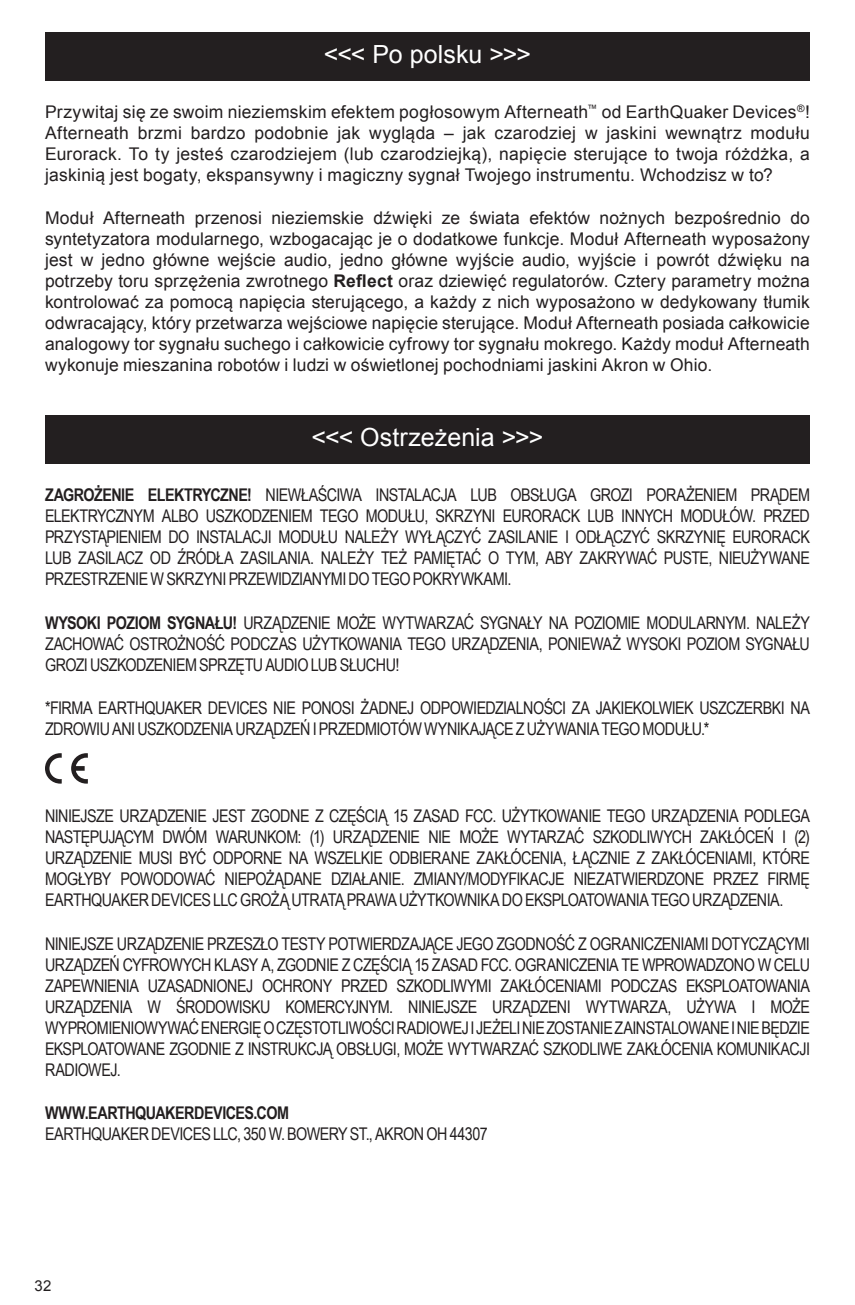
<style>
.page{position:relative;width:855px;height:1305px;background:#fff}
.page>*{position:absolute;margin:0;border:0;box-sizing:border-box;transform-origin:0 0}
.t1{font:25px "Arial";color:#fff}
.t2{font:17.5px/21px "Arial Narrow";letter-spacing:-.03em;color:#231f20;text-align:justify}
.t3{font:17.5px/21px "Arial";letter-spacing:.01em;color:#231f20;text-align:justify}
.t4{font:700 17.5px "Arial Narrow";letter-spacing:-.025em;color:#231f20}
.t5{font:15px "Arial";color:#231f20}
.s1{font-weight:700}
</style>
<div class="page">
<div style="left:45px;top:32px;width:765px;height:49px;background:#231f20"></div>
<div style="left:45px;top:416px;width:765px;height:48px;background:#231f20"></div>
<svg style="left:45px;top:753px;width:17px;height:31px"></svg>
<svg style="left:71px;top:753px;width:17px;height:31px"></svg>
<h1 class="t1" style="left:324px;top:45px;width:209px">&lt;&lt;&lt; Po polsku &gt;&gt;&gt;</h1>
<p class="t3" style="left:45px;top:101px;width:767px">Przywitaj się ze swoim nieziemskim efektem pogłosowym Afterneath<sup>™</sup> od EarthQuaker Devices<sup>®</sup>!<br>Afterneath brzmi bardzo podobnie jak wygląda – jak czarodziej w jaskini wewnątrz modułu Eurorack. To ty jesteś czarodziejem (lub czarodziejką), napięcie sterujące to twoja różdżka, a jaskinią jest bogaty, ekspansywny i magiczny sygnał Twojego instrumentu. Wchodzisz w to?</p>
<p class="t3" style="left:45px;top:208px;width:767px">Moduł Afterneath przenosi nieziemskie dźwięki ze świata efektów nożnych bezpośrednio do syntetyzatora modularnego, wzbogacając je o dodatkowe funkcje. Moduł Afterneath wyposażony jest w jedno główne wejście audio, jedno główne wyjście audio, wyjście i powrót dźwięku na potrzeby toru sprzężenia zwrotnego <span class="s1">Reflect</span> oraz dziewięć regulatorów. Cztery parametry można kontrolować za pomocą napięcia sterującego, a każdy z nich wyposażono w dedykowany tłumik odwracający, który przetwarza wejściowe napięcie sterujące. Moduł Afterneath posiada całkowicie analogowy tor sygnału suchego i całkowicie cyfrowy tor sygnału mokrego. Każdy moduł Afterneath wykonuje mieszanina robotów i ludzi w oświetlonej pochodniami jaskini Akron w Ohio.</p>
<h1 class="t1" style="left:312px;top:421px;width:233px">&lt;&lt;&lt; Ostrzeżenia &gt;&gt;&gt;</h1>
<p class="t2" style="left:45px;top:484px;width:767px"><span class="s1">ZAGROŻENIE ELEKTRYCZNE!</span> NIEWŁAŚCIWA INSTALACJA LUB OBSŁUGA GROZI PORAŻENIEM PRĄDEM ELEKTRYCZNYM ALBO USZKODZENIEM TEGO MODUŁU, SKRZYNI EURORACK LUB INNYCH MODUŁÓW. PRZED PRZYSTĄPIENIEM DO INSTALACJI MODUŁU NALEŻY WYŁĄCZYĆ ZASILANIE I ODŁĄCZYĆ SKRZYNIĘ EURORACK LUB ZASILACZ OD ŹRÓDŁA ZASILANIA. NALEŻY TEŻ PAMIĘTAĆ O TYM, ABY ZAKRYWAĆ PUSTE, NIEUŻYWANE PRZESTRZENIE W SKRZYNI PRZEWIDZIANYMI DO TEGO POKRYWKAMI.</p>
<p class="t2" style="left:45px;top:611px;width:767px"><span class="s1">WYSOKI POZIOM SYGNAŁU!</span> URZĄDZENIE MOŻE WYTWARZAĆ SYGNAŁY NA POZIOMIE MODULARNYM. NALEŻY ZACHOWAĆ OSTROŻNOŚĆ PODCZAS UŻYTKOWANIA TEGO URZĄDZENIA, PONIEWAŻ WYSOKI POZIOM SYGNAŁU GROZI USZKODZENIEM SPRZĘTU AUDIO LUB SŁUCHU!</p>
<p class="t2" style="left:45px;top:697px;width:766px">*FIRMA EARTHQUAKER DEVICES NIE PONOSI ŻADNEJ ODPOWIEDZIALNOŚCI ZA JAKIEKOLWIEK USZCZERBKI NA<br>ZDROWIU ANI USZKODZENIA URZĄDZEŃ I PRZEDMIOTÓW WYNIKAJĄCE Z UŻYWANIA TEGO MODUŁU.*</p>
<p class="t2" style="left:45px;top:805px;width:767px">NINIEJSZE URZĄDZENIE JEST ZGODNE Z CZĘŚCIĄ 15 ZASAD FCC. UŻYTKOWANIE TEGO URZĄDZENIA PODLEGA NASTĘPUJĄCYM DWÓM WARUNKOM: (1) URZĄDZENIE NIE MOŻE WYTARZAĆ SZKODLIWYCH ZAKŁÓCEŃ I (2)<br>URZĄDZENIE MUSI BYĆ ODPORNE NA WSZELKIE ODBIERANE ZAKŁÓCENIA, ŁĄCZNIE Z ZAKŁÓCENIAMI, KTÓRE MOGŁYBY POWODOWAĆ NIEPOŻĄDANE DZIAŁANIE. ZMIANY/MODYFIKACJE NIEZATWIERDZONE PRZEZ FIRMĘ EARTHQUAKER DEVICES LLC GROŻĄ UTRATĄ PRAWA UŻYTKOWNIKA DO EKSPLOATOWANIA TEGO URZĄDZENIA.</p>
<p class="t2" style="left:45px;top:932px;width:767px">NINIEJSZE URZĄDZENIE PRZESZŁO TESTY POTWIERDZAJĄCE JEGO ZGODNOŚĆ Z OGRANICZENIAMI DOTYCZĄCYMI URZĄDZEŃ CYFROWYCH KLASY A, ZGODNIE Z CZĘŚCIĄ 15 ZASAD FCC. OGRANICZENIA TE WPROWADZONO W CELU ZAPEWNIENIA UZASADNIONEJ OCHRONY PRZED SZKODLIWYMI ZAKŁÓCENIAMI PODCZAS EKSPLOATOWANIA URZĄDZENIA W ŚRODOWISKU KOMERCYJNYM. NINIEJSZE URZĄDZENI WYTWARZA, UŻYWA I MOŻE WYPROMIENIOWYWAĆ ENERGIĘ O CZĘSTOTLIWOŚCI RADIOWEJ I JEŻELI NIE ZOSTANIE ZAINSTALOWANE I NIE BĘDZIE EKSPLOATOWANE ZGODNIE Z INSTRUKCJĄ OBSŁUGI, MOŻE WYTWARZAĆ SZKODLIWE ZAKŁÓCENIA KOMUNIKACJI RADIOWEJ.</p>
<p class="t4" style="left:45px;top:1106px;width:246px">WWW.EARTHQUAKERDEVICES.COM</p>
<p class="t2" style="left:45px;top:1125px;width:444px">EARTHQUAKER DEVICES LLC, 350 W. BOWERY ST., AKRON OH 44307</p>
<p class="t5" style="left:35px;top:1280px;width:18px">32</p>
</div>
